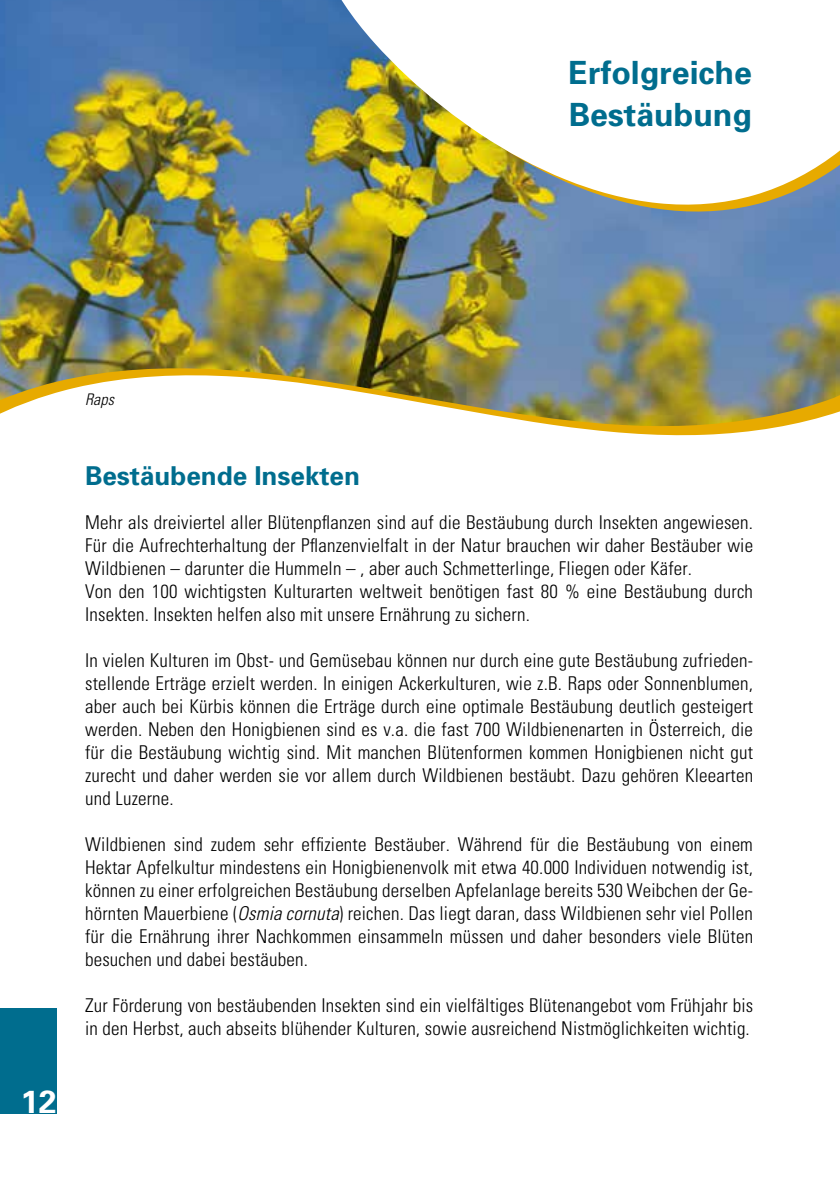
<style>
.page{position:relative;width:840px;height:1191px;background:#fff}
.page>*{position:absolute;margin:0;border:0;box-sizing:border-box;transform-origin:0 0}
.t1{font:700 32px/42px "Univers";color:#006d8e}
.t2{font:700 32px "Univers";color:#fff}
.t3{font:700 26px "Univers";color:#006d8e}
.t4{font:300 condensed 19px/23px "Univers";letter-spacing:.01em;color:#000}
.t5{font:italic 300 condensed 16px "Univers";color:#000}
.s1{font-style:italic}
</style>
<div class="page">
<img style="left:0;top:0;width:839px;height:366px">
<img style="left:0;top:366px;width:839px;height:7px">
<img style="left:0;top:373px;width:839px;height:63px">
<svg style="left:344px;top:206px;width:495px;height:7px;background:#89967f"></svg>
<img style="left:330px;top:0;width:509px;height:206px">
<div style="left:0;top:1008px;width:57px;height:105px;background:#006d8e"></div>
<h1 class="t1" style="left:568px;top:51px;width:185px">Erfolgreiche<br>Bestäubung</h1>
<h1 class="t2" style="left:21px;top:1081px;width:37px">12</h1>
<p class="t5" style="left:85px;top:390px;width:30px">Raps</p>
<h2 class="t3" style="left:85px;top:458px;width:276px">Bestäubende Insekten</h2>
<p class="t4" style="left:85px;top:510px;width:669px">Mehr als dreiviertel aller Blütenpflanzen sind auf die Bestäubung durch Insekten angewiesen.<br>Für die Aufrechterhaltung der Pflanzenvielfalt in der Natur brauchen wir daher Bestäuber wie Wildbienen – darunter die Hummeln – , aber auch Schmetterlinge, Fliegen oder Käfer.<br>Von den 100 wichtigsten Kulturarten weltweit benötigen fast 80 % eine Bestäubung durch Insekten. Insekten helfen also mit unsere Ernährung zu sichern.</p>
<p class="t4" style="left:85px;top:648px;width:669px;text-align:justify">In vielen Kulturen im Obst- und Gemüsebau können nur durch eine gute Bestäubung zufrieden&shy;stellende Erträge erzielt werden. In einigen Ackerkulturen, wie z.B. Raps oder Sonnenblumen, aber auch bei Kürbis können die Erträge durch eine optimale Bestäubung deutlich gesteigert werden. Neben den Honigbienen sind es v.a. die fast 700 Wildbienenarten in Österreich, die für die Bestäubung wichtig sind. Mit manchen Blütenformen kommen Honigbienen nicht gut zurecht und daher werden sie vor allem durch Wildbienen bestäubt. Dazu gehören Kleearten und Luzerne.</p>
<p class="t4" style="left:85px;top:832px;width:669px;text-align:justify">Wildbienen sind zudem sehr effiziente Bestäuber. Während für die Bestäubung von einem Hektar Apfelkultur mindestens ein Honigbienenvolk mit etwa 40.000 Individuen notwendig ist, können zu einer erfolgreichen Bestäubung derselben Apfelanlage bereits 530 Weibchen der Ge&shy;hörnten Mauerbiene (<span class="s1">Osmia cornuta</span>) reichen. Das liegt daran, dass Wildbienen sehr viel Pollen für die Ernährung ihrer Nachkommen einsammeln müssen und daher besonders viele Blüten besuchen und dabei bestäuben.</p>
<p class="t4" style="left:85px;top:993px;width:669px">Zur Förderung von bestäubenden Insekten sind ein vielfältiges Blütenangebot vom Frühjahr bis in den Herbst, auch abseits blühender Kulturen, sowie ausreichend Nistmöglichkeiten wichtig.</p>
</div>
